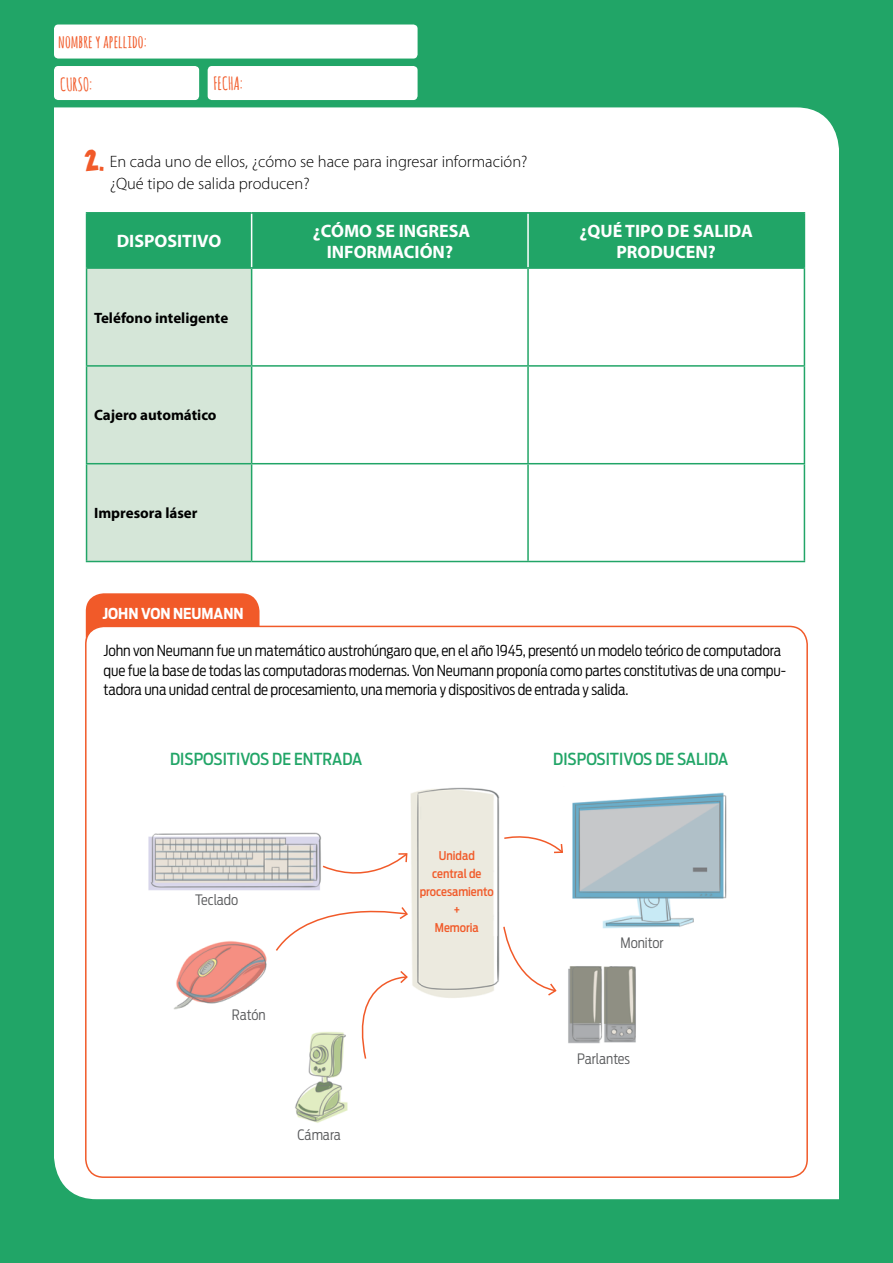
<style>
.page{position:relative;width:893px;height:1263px;background:#21a567}
.page>*{position:absolute;margin:0;border:0;box-sizing:border-box;transform-origin:0 0}
.t1{font:700 18px/21px "Myriad Pro";color:#fff;text-align:center}
.t2{font:700 18px "Amatic SC";color:#f15a29}
.t3{font:300 16.5px/22.5px "Myriad Pro";color:#000}
.t4{font:500 16.5px "Antenna Cond";color:#21a567}
.t5{font:300 15px/19.5px "Antenna Cond";letter-spacing:-.01em;color:#000}
.t6{font:700 15px "Myriad Pro";color:#000}
.t7{font:700 15px "Antenna Cond";color:#fff}
.t8{font:300 14.25px "Antenna Cond";color:#58595b}
.t9{font:500 12px/18px "Antenna Cond";color:#f15a29;text-align:center}
.s1{font-family:"DK Cut Along";font-weight:400;font-size:30px;color:#f15a29}
</style>
<div class="page">
<div style="left:54px;top:107px;width:785px;height:1092px;background:#fff"></div>
<div style="left:54px;top:25px;width:364px;height:34px;background:#fff;border-radius:4px"></div>
<div style="left:54px;top:66px;width:145px;height:34px;background:#fff;border-radius:4px"></div>
<div style="left:208px;top:66px;width:210px;height:34px;background:#fff;border-radius:4px"></div>
<div style="left:86px;top:593px;width:173px;height:71px;background:#f15a29;border-radius:18px"></div>
<div style="left:86px;top:626px;width:721px;height:551px;background:#fff;border-radius:18px"></div>
<svg style="left:87px;top:214px;width:717px;height:53px"></svg>
<div style="left:87px;top:269px;width:164px;height:292px;background:#d5e6d8"></div>
<hr style="left:804px;top:269px;width:1px;height:96px;background:#21a567">
<hr style="left:804px;top:367px;width:1px;height:96px;background:#21a567">
<hr style="left:804px;top:464px;width:1px;height:97px;background:#21a567">
<hr style="left:252px;top:561px;width:276px;height:1px;background:#21a567">
<hr style="left:528px;top:561px;width:277px;height:1px;background:#21a567">
<hr style="left:251px;top:214px;width:1px;height:53px;background:#fff">
<hr style="left:527px;top:214px;width:2px;height:53px;background:#fff">
<hr style="left:86px;top:212px;width:166px;height:2px;background:#21a567">
<hr style="left:86px;top:214px;width:1px;height:53px;background:#21a567">
<hr style="left:252px;top:212px;width:276px;height:2px;background:#21a567">
<hr style="left:528px;top:212px;width:277px;height:2px;background:#21a567">
<hr style="left:804px;top:214px;width:1px;height:53px;background:#21a567">
<hr style="left:86px;top:267px;width:166px;height:2px;background:#21a567">
<hr style="left:252px;top:267px;width:276px;height:2px;background:#21a567">
<hr style="left:528px;top:267px;width:277px;height:2px;background:#21a567">
<hr style="left:86px;top:269px;width:1px;height:96px;background:#21a567">
<hr style="left:86px;top:365px;width:166px;height:2px;background:#21a567">
<hr style="left:86px;top:367px;width:1px;height:96px;background:#21a567">
<hr style="left:86px;top:463px;width:166px;height:1px;background:#21a567">
<hr style="left:86px;top:464px;width:1px;height:97px;background:#21a567">
<hr style="left:86px;top:561px;width:166px;height:1px;background:#21a567">
<hr style="left:251px;top:269px;width:1px;height:96px;background:#21a567">
<hr style="left:527px;top:269px;width:2px;height:96px;background:#21a567">
<hr style="left:252px;top:365px;width:276px;height:2px;background:#21a567">
<hr style="left:251px;top:367px;width:1px;height:96px;background:#21a567">
<hr style="left:528px;top:365px;width:277px;height:2px;background:#21a567">
<hr style="left:527px;top:367px;width:2px;height:96px;background:#21a567">
<hr style="left:252px;top:463px;width:276px;height:1px;background:#21a567">
<hr style="left:251px;top:464px;width:1px;height:97px;background:#21a567">
<hr style="left:528px;top:463px;width:277px;height:1px;background:#21a567">
<hr style="left:527px;top:464px;width:2px;height:97px;background:#21a567">
<img style="left:410px;top:787px;width:90px;height:211px">
<img style="left:295px;top:1032px;width:53px;height:91px">
<img style="left:572px;top:792px;width:155px;height:137px">
<img style="left:148px;top:832px;width:173px;height:59px">
<svg style="left:322px;top:853px;width:86px;height:21px"></svg>
<svg style="left:276px;top:907px;width:132px;height:44px"></svg>
<svg style="left:361px;top:971px;width:47px;height:88px"></svg>
<svg style="left:504px;top:836px;width:59px;height:18px"></svg>
<svg style="left:503px;top:926px;width:54px;height:70px"></svg>
<img style="left:173px;top:941px;width:94px;height:69px">
<img style="left:568px;top:966px;width:68px;height:78px">
<p class="t2" style="left:58px;top:29px;width:90px">nombre y apellido:</p>
<p class="t2" style="left:60px;top:72px;width:34px">CURSO:</p>
<p class="t2" style="left:214px;top:71px;width:31px">FECHA:</p>
<p class="t3" style="left:110px;top:150px;width:419px;text-indent:-26px"><span class="s1">2.</span> En cada uno de ellos, ¿cómo se hace para ingresar información? ¿Qué tipo de salida producen?</p>
<p class="t1" style="left:117px;top:230px;width:106px">DISPOSITIVO</p>
<p class="t6" style="left:94px;top:308px;width:136px">Teléfono inteligente</p>
<p class="t6" style="left:94px;top:406px;width:124px">Cajero automático</p>
<p class="t6" style="left:94px;top:503px;width:105px">Impresora láser</p>
<p class="t7" style="left:102px;top:604px;width:143px">JOHN VON NEUMANN</p>
<p class="t1" style="left:313px;top:220px;width:159px">¿CÓMO SE INGRESA<br>INFORMACIÓN?</p>
<p class="t1" style="left:579px;top:220px;width:175px">¿QUÉ TIPO DE SALIDA<br>PRODUCEN?</p>
<p class="t5" style="left:104px;top:641px;width:684px">John von Neumann fue un matemático austrohúngaro que, en el año 1945, presentó un modelo teórico de computadora que fue la base de todas las computadoras modernas. Von Neumann proponía como partes constitutivas de una compu&shy;tadora una unidad central de procesamiento, una memoria y dispositivos de entrada y salida.</p>
<p class="t4" style="left:170px;top:749px;width:194px">DISPOSITIVOS DE ENTRADA</p>
<p class="t4" style="left:553px;top:749px;width:177px">DISPOSITIVOS DE SALIDA</p>
<p class="t8" style="left:195px;top:892px;width:45px">Teclado</p>
<p class="t8" style="left:232px;top:1006px;width:35px">Ratón</p>
<p class="t8" style="left:298px;top:1126px;width:45px">Cámara</p>
<p class="t9" style="left:420px;top:847px;width:76px">Unidad<br>central de procesamiento +<br>Memoria</p>
<p class="t8" style="left:620px;top:934px;width:45px">Monitor</p>
<p class="t8" style="left:577px;top:1050px;width:54px">Parlantes</p>
</div>
